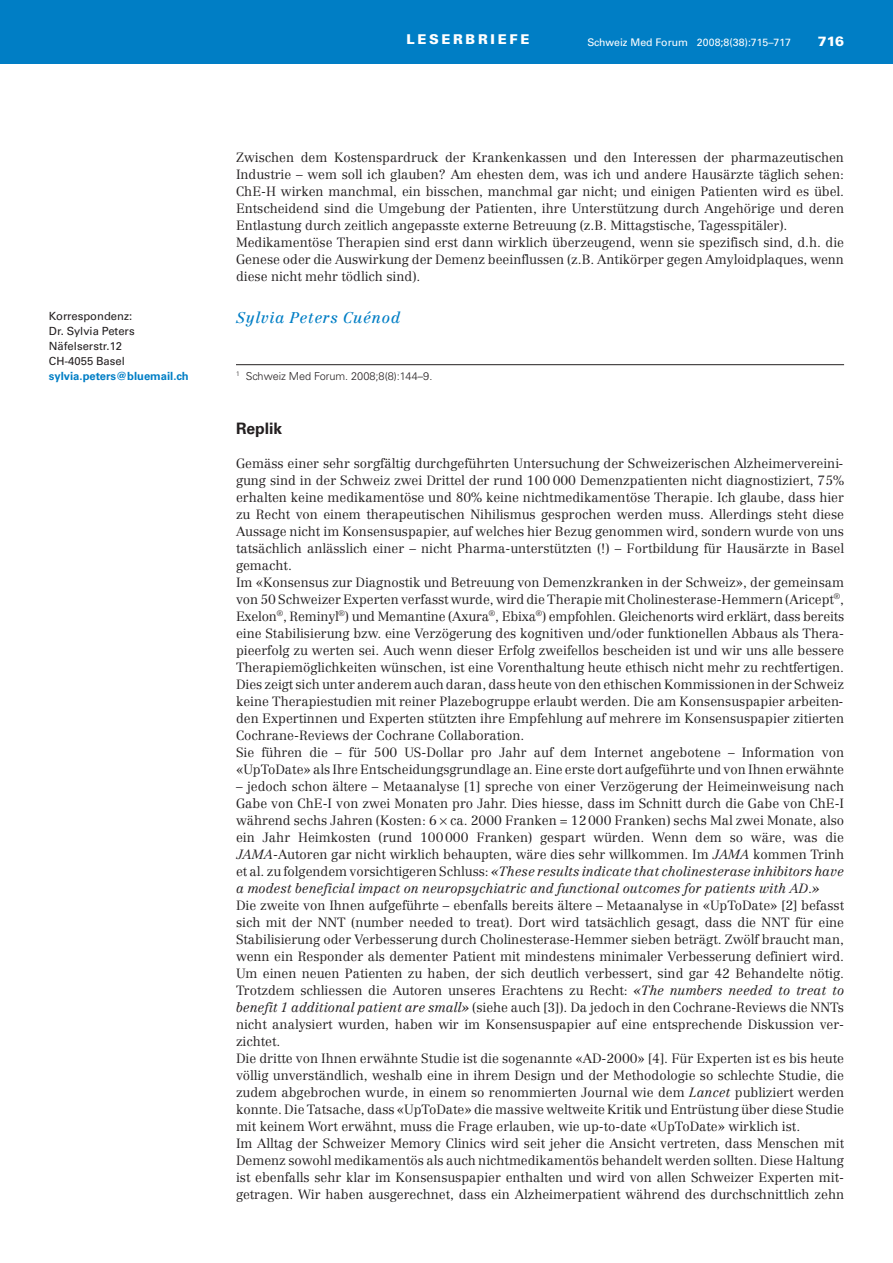
<style>
.page{position:relative;width:893px;height:1263px;background:#fff}
.page>*{position:absolute;margin:0;border:0;box-sizing:border-box;transform-origin:0 0}
.t1{font:700 15.75px "Univers LT Std";color:#231f20}
.t2{font:italic 15.3px "Centennial";letter-spacing:.04em;color:#007ec5}
.t3{font:900 13.5px "Univers LT Std";letter-spacing:.2em;color:#fff}
.t4{font:300 13.2px/17px "Centennial";color:#231f20}
.t5{font:11.25px/14.9px "Univers LT Std";color:#231f20}
.t6{font:700 11.25px "Univers LT Std";color:#007ec5}
.t7{font:300 10.95px "Univers LT Std";color:#231f20}
.t8{font:10.5px "Univers LT Std";color:#fff}
.s1{font-family:"Schwabe Pi";font-weight:400}
.s2{font-style:italic}
</style>
<div class="page">
<div style="left:0;top:0;width:893px;height:64px;background:#007ec5"></div>
<hr style="left:236px;top:364px;width:608px;height:1px;background:#231f20">
<p class="t5" style="left:49px;top:309px;width:87px">Korrespondenz:<br>Dr. Sylvia Peters<br>Näfelserstr.12<br>CH-4055 Basel</p>
<p class="t6" style="left:49px;top:372px;width:141px">sylvia.peters@bluemail.ch</p>
<p class="t3" style="left:406px;top:31px;width:125px">LESERBRIEFE</p>
<p class="t8" style="left:587px;top:36px;width:205px">Schweiz Med Forum 2008;8(38):715–717</p>
<p class="t3" style="left:818px;top:33px;width:28px">716</p>
<p class="t4" style="left:236px;top:150px;width:610px">Zwischen dem Kostenspardruck der Krankenkassen und den Interessen der pharmazeutischen Industrie – wem soll ich glauben? Am ehesten dem, was ich und andere Hausärzte täglich sehen:<br>ChE-H wirken manchmal, ein bisschen, manchmal gar nicht; und einigen Patienten wird es übel.<br>Entscheidend sind die Umgebung der Patienten, ihre Unterstützung durch Angehörige und deren Entlastung durch zeitlich angepasste externe Betreuung (z.B. Mittagstische, Tagesspitäler).<br>Medikamentöse Therapien sind erst dann wirklich überzeugend, wenn sie spezifisch sind, d.h. die Genese oder die Auswirkung der Demenz beeinflussen (z.B. Antikörper gegen Amyloidplaques, wenn diese nicht mehr tödlich sind).</p>
<p class="t2" style="left:236px;top:312px;width:165px">Sylvia Peters Cuénod</p>
<p class="t7" style="left:236px;top:370px;width:198px"><sup>1</sup> Schweiz Med Forum. 2008;8(8):144–9.</p>
<p class="t1" style="left:236px;top:422px;width:48px">Replik</p>
<p class="t4" style="left:236px;top:456px;width:610px">Gemäss einer sehr sorgfältig durchgeführten Untersuchung der Schweizerischen Alzheimervereini&shy;gung sind in der Schweiz zwei Drittel der rund 100 000 Demenzpatienten nicht diagnostiziert, 75% erhalten keine medikamentöse und 80% keine nichtmedikamentöse Therapie. Ich glaube, dass hier zu Recht von einem therapeutischen Nihilismus gesprochen werden muss. Allerdings steht diese Aussage nicht im Konsensuspapier, auf welches hier Bezug genommen wird, sondern wurde von uns tatsächlich anlässlich einer – nicht Pharma-unterstützten (!) – Fortbildung für Hausärzte in Basel gemacht.<br>Im «Konsensus zur Diagnostik und Betreuung von Demenzkranken in der Schweiz», der gemeinsam von 50 Schweizer Experten verfasst wurde, wird die Therapie mit Cholinesterase-Hemmern (Aricept<sup>®</sup>, Exelon<sup>®</sup>, Reminyl<sup>®</sup>) und Memantine (Axura<sup>®</sup>, Ebixa<sup>®</sup>) empfohlen. Gleichenorts wird erklärt, dass bereits eine Stabilisierung bzw. eine Verzögerung des kognitiven und/oder funktionellen Abbaus als Thera&shy;pieerfolg zu werten sei. Auch wenn dieser Erfolg zweifellos bescheiden ist und wir uns alle bessere Therapiemöglichkeiten wünschen, ist eine Vorenthaltung heute ethisch nicht mehr zu rechtfertigen.<br>Dies zeigt sich unter anderem auch daran, dass heute von den ethischen Kommissionen in der Schweiz keine Therapiestudien mit reiner Plazebogruppe erlaubt werden. Die am Konsensuspapier arbeiten&shy;den Expertinnen und Experten stützten ihre Empfehlung auf mehrere im Konsensuspapier zitierten Cochrane-Reviews der Cochrane Collaboration.<br>Sie führen die – für 500 US-Dollar pro Jahr auf dem Internet angebotene – Information von «UpToDate» als Ihre Entscheidungsgrundlage an. Eine erste dort aufgeführte und von Ihnen erwähnte</p>
<p class="t4" style="left:236px;top:779px;width:610px">– jedoch schon ältere – Metaanalyse [1] spreche von einer Verzögerung der Heimeinweisung nach Gabe von ChE-I von zwei Monaten pro Jahr. Dies hiesse, dass im Schnitt durch die Gabe von ChE-I während sechs Jahren (Kosten: 6 <span class="s1">x</span> ca. 2000 Franken = 12000 Franken) sechs Mal zwei Monate, also ein Jahr Heimkosten (rund 100000 Franken) gespart würden. Wenn dem so wäre, was die <span class="s2">JAMA</span>-Autoren gar nicht wirklich behaupten, wäre dies sehr willkommen. Im <span class="s2">JAMA</span> kommen Trinh et al. zu folgendem vorsichtigeren Schluss: <span class="s2">«These results indicate that cholinesterase inhibitors have a modest beneficial impact on neuropsychiatric and functional outcomes for patients with AD</span>.<span class="s2">»<br></span>Die zweite von Ihnen aufgeführte – ebenfalls bereits ältere – Metaanalyse in «UpToDate» [2] befasst sich mit der NNT (number needed to treat). Dort wird tatsächlich gesagt, dass die NNT für eine Stabilisierung oder Verbesserung durch Cholinesterase-Hemmer sieben beträgt. Zwölf braucht man, wenn ein Responder als dementer Patient mit mindestens minimaler Verbesserung definiert wird.<br>Um einen neuen Patienten zu haben, der sich deutlich verbessert, sind gar 42 Behandelte nötig.<br>Trotzdem schliessen die Autoren unseres Erachtens zu Recht: <span class="s2">«The numbers needed to treat to benefit 1 additional patient are small»</span> (siehe auch [3]). Da jedoch in den Cochrane-Reviews die NNTs nicht analysiert wurden, haben wir im Konsensuspapier auf eine entsprechende Diskussion ver - zichtet.<br>Die dritte von Ihnen erwähnte Studie ist die sogenannte «AD-2000» [4]. Für Experten ist es bis heute völlig unverständlich, weshalb eine in ihrem Design und der Methodologie so schlechte Studie, die zudem abgebrochen wurde, in einem so renommierten Journal wie dem <span class="s2">Lancet</span> publiziert werden konnte. Die Tatsache, dass «UpToDate» die massive weltweite Kritik und Entrüstung über diese Studie mit keinem Wort erwähnt, muss die Frage erlauben, wie up-to-date «UpToDate» wirklich ist.<br>Im Alltag der Schweizer Memory Clinics wird seit jeher die Ansicht vertreten, dass Menschen mit Demenz sowohl medikamentös als auch nichtmedikamentös behandelt werden sollten. Diese Haltung ist ebenfalls sehr klar im Konsensuspapier enthalten und wird von allen Schweizer Experten mit - getragen. Wir haben ausgerechnet, dass ein Alzheimerpatient während des durchschnittlich zehn</p>
</div>
